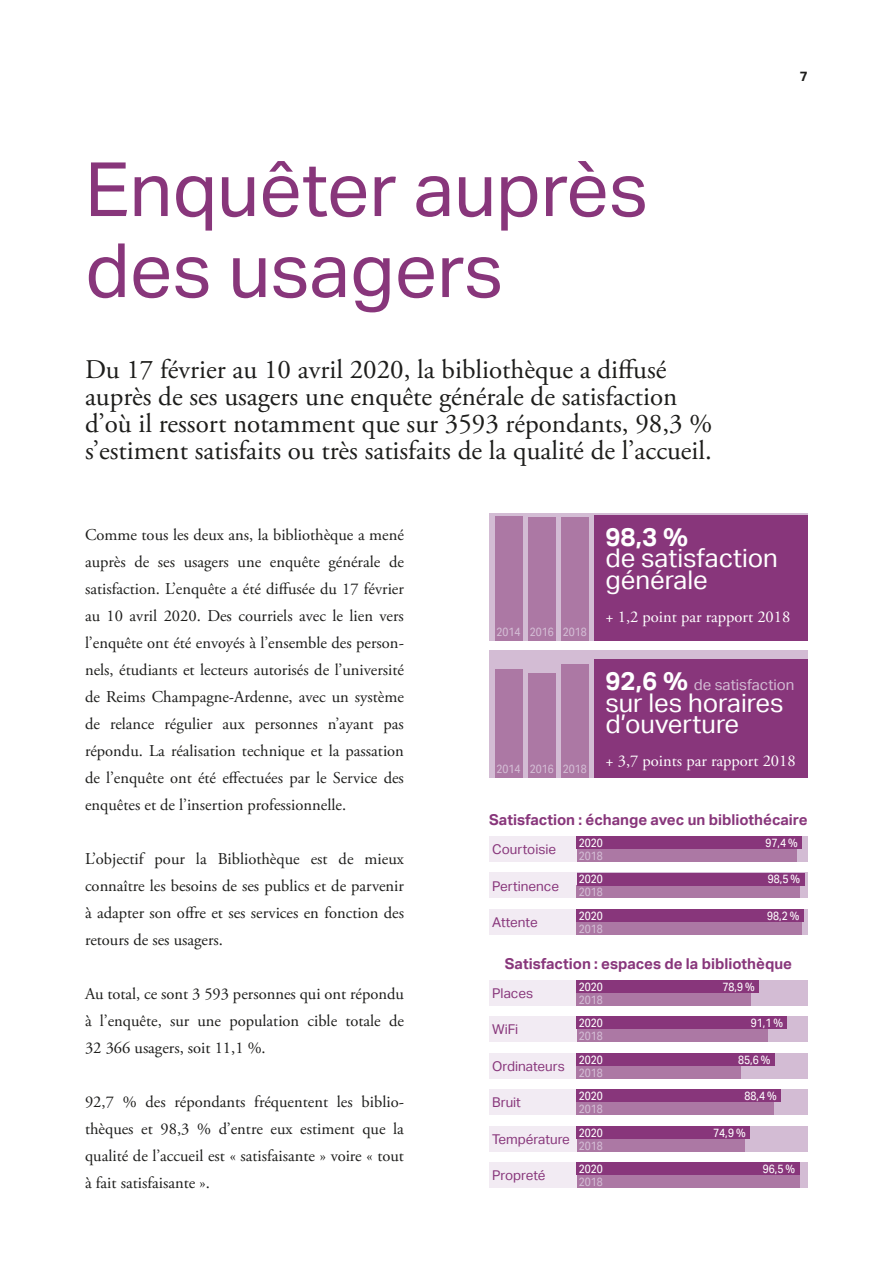
<style>
.page{position:relative;width:893px;height:1263px;background:#fff}
.page>*{position:absolute;margin:0;border:0;box-sizing:border-box;transform-origin:0 0}
.RAPACT19_Titre_1{font:75px/81px "Aktiv Grotesk";color:#88367b}
.RAPACT19_Chapô{font:27px/27px "Adobe Garamond Pro";color:#1d1d1b}
.Titre_NoAlign{font:25.8px/21.8px "Aktiv Grotesk";color:#fff}
.Titre_NoAlign-2{font:700 25.8px "Aktiv Grotesk";color:#fff}
.RAPACT19_Normal{font:16.5px/27px "Adobe Garamond Pro";color:#1d1d1b;text-align:justify}
.Titre_NoAlign-3{font:16.5px "Adobe Garamond Pro";color:#fff}
.Titre_NoAlign-4{font:700 15px "Aktiv Grotesk";color:#88367b}
.Titre_NoAlign-5{font:15px "Aktiv Grotesk";color:#d3bcd4}
.Titre_NoAlign-6{font:13.5px "Aktiv Grotesk";color:#88367b}
.Style_de_paragraphe{font:700 13.5px "Aktiv Grotesk";color:#1d1d1b}
.t1{font:12px "Aktiv Grotesk Cd";color:#fff}
.t2{font:12px "Aktiv Grotesk Cd";color:#d3bcd4}
.s1{font-weight:700;font-size:25.8px;color:#fff}
</style>
<div class="page">
<div style="left:489px;top:836px;width:231px;height:26px;background:#f2ebf3"></div>
<div style="left:489px;top:873px;width:231px;height:25px;background:#f2ebf3"></div>
<div style="left:489px;top:909px;width:231px;height:26px;background:#f2ebf3"></div>
<div style="left:489px;top:980px;width:231px;height:26px;background:#f2ebf3"></div>
<div style="left:489px;top:1016px;width:231px;height:26px;background:#f2ebf3"></div>
<div style="left:489px;top:1053px;width:231px;height:26px;background:#f2ebf3"></div>
<div style="left:489px;top:1089px;width:231px;height:26px;background:#f2ebf3"></div>
<div style="left:489px;top:1126px;width:231px;height:26px;background:#f2ebf3"></div>
<div style="left:489px;top:1162px;width:231px;height:26px;background:#f2ebf3"></div>
<div style="left:577px;top:836px;width:231px;height:26px;background:#d3bcd4"></div>
<div style="left:489px;top:513px;width:319px;height:128px;background:#d3bcd4"></div>
<div style="left:594px;top:515px;width:214px;height:126px;background:#88367b"></div>
<div style="left:561px;top:517px;width:27px;height:124px;background:#ac78a4"></div>
<div style="left:528px;top:517px;width:27px;height:124px;background:#ac78a4"></div>
<div style="left:495px;top:516px;width:27px;height:125px;background:#ac78a4"></div>
<div style="left:489px;top:650px;width:319px;height:127px;background:#d3bcd4"></div>
<div style="left:594px;top:659px;width:214px;height:118px;background:#88367b"></div>
<div style="left:561px;top:664px;width:27px;height:113px;background:#ac78a4"></div>
<div style="left:528px;top:672px;width:27px;height:105px;background:#ac78a4"></div>
<div style="left:495px;top:669px;width:27px;height:108px;background:#ac78a4"></div>
<div style="left:577px;top:849px;width:219px;height:13px;background:#ac78a4"></div>
<div style="left:577px;top:836px;width:225px;height:13px;background:#88367b"></div>
<div style="left:577px;top:873px;width:231px;height:25px;background:#d3bcd4"></div>
<div style="left:577px;top:885px;width:223px;height:13px;background:#ac78a4"></div>
<div style="left:577px;top:873px;width:227px;height:12px;background:#88367b"></div>
<div style="left:577px;top:909px;width:231px;height:26px;background:#d3bcd4"></div>
<div style="left:577px;top:922px;width:225px;height:13px;background:#ac78a4"></div>
<div style="left:577px;top:909px;width:227px;height:13px;background:#88367b"></div>
<div style="left:577px;top:980px;width:231px;height:26px;background:#d3bcd4"></div>
<div style="left:577px;top:993px;width:174px;height:13px;background:#ac78a4"></div>
<div style="left:577px;top:980px;width:182px;height:13px;background:#88367b"></div>
<div style="left:577px;top:1016px;width:231px;height:26px;background:#d3bcd4"></div>
<div style="left:577px;top:1029px;width:190px;height:13px;background:#ac78a4"></div>
<div style="left:577px;top:1016px;width:210px;height:13px;background:#88367b"></div>
<div style="left:577px;top:1053px;width:231px;height:26px;background:#d3bcd4"></div>
<div style="left:577px;top:1066px;width:164px;height:13px;background:#ac78a4"></div>
<div style="left:577px;top:1053px;width:198px;height:13px;background:#88367b"></div>
<div style="left:577px;top:1089px;width:231px;height:26px;background:#d3bcd4"></div>
<div style="left:577px;top:1102px;width:197px;height:13px;background:#ac78a4"></div>
<div style="left:577px;top:1089px;width:204px;height:13px;background:#88367b"></div>
<div style="left:577px;top:1126px;width:231px;height:26px;background:#d3bcd4"></div>
<div style="left:577px;top:1139px;width:167px;height:13px;background:#ac78a4"></div>
<div style="left:577px;top:1126px;width:173px;height:13px;background:#88367b"></div>
<div style="left:577px;top:1162px;width:231px;height:26px;background:#d3bcd4"></div>
<div style="left:577px;top:1175px;width:222px;height:13px;background:#ac78a4"></div>
<div style="left:577px;top:1162px;width:223px;height:13px;background:#88367b"></div>
<p class="RAPACT19_Titre_1" style="left:85px;top:150px;width:565px">Enquêter auprès des usagers</p>
<p class="RAPACT19_Chapô" style="left:85px;top:357px;width:629px">Du 17 février au 10 avril 2020, la bibliothèque a diffusé auprès de ses usagers une enquête générale de satisfaction d’où il ressort notamment que sur 3593 répondants, 98,3 % s’estiment satisfaits ou très satisfaits de la qualité de l’accueil.</p>
<p class="Style_de_paragraphe" style="left:800px;top:68px;width:9px">7</p>
<p class="RAPACT19_Normal" style="left:85px;top:522px;width:320px">Comme tous les deux ans, la bibliothèque a mené auprès de ses usagers une enquête générale de satisfaction. L’enquête a été diffusée du 17 février au 10 avril 2020. Des courriels avec le lien vers l’enquête ont été envoyés à l’ensemble des person&shy;nels, étudiants et lecteurs autorisés de l’université de Reims Champagne-Ardenne, avec un système de relance régulier aux personnes n’ayant pas répondu. La réalisation technique et la passation de l’enquête ont été effectuées par le Service des enquêtes et de l’insertion professionnelle.</p>
<p class="RAPACT19_Normal" style="left:85px;top:846px;width:320px">L’objectif pour la Bibliothèque est de mieux connaître les besoins de ses publics et de parvenir à adapter son offre et ses services en fonction des retours de ses usagers.</p>
<p class="RAPACT19_Normal" style="left:85px;top:981px;width:320px">Au total, ce sont 3 593 personnes qui ont répondu à l’enquête, sur une population cible totale de 32 366 usagers, soit 11,1 %.</p>
<p class="RAPACT19_Normal" style="left:85px;top:1089px;width:320px">92,7 % des répondants fréquentent les biblio&shy;thèques et 98,3 % d’entre eux estiment que la qualité de l’accueil est « satisfaisante » voire « tout à fait satisfaisante ».</p>
<p class="t2" style="left:497px;top:625px;width:25px">2014</p>
<p class="t2" style="left:530px;top:625px;width:25px">2016</p>
<p class="t2" style="left:563px;top:625px;width:25px">2018</p>
<p class="Titre_NoAlign-2" style="left:605px;top:522px;width:84px">98,3 %</p>
<p class="Titre_NoAlign" style="left:605px;top:548px;width:174px">de satisfaction générale</p>
<p class="Titre_NoAlign-3" style="left:605px;top:607px;width:186px">+ 1,2 point par rapport 2018</p>
<p class="Titre_NoAlign-5" style="left:605px;top:676px;width:191px"><span class="s1">92,6 %</span> de satisfaction</p>
<p class="Titre_NoAlign" style="left:605px;top:692px;width:180px">sur les horaires d’ouverture</p>
<p class="t2" style="left:497px;top:761px;width:25px">2014</p>
<p class="t2" style="left:530px;top:761px;width:25px">2016</p>
<p class="t2" style="left:563px;top:761px;width:25px">2018</p>
<p class="Titre_NoAlign-3" style="left:605px;top:751px;width:192px">+ 3,7 points par rapport 2018</p>
<p class="Titre_NoAlign-4" style="left:489px;top:811px;width:320px">Satisfaction : échange avec un bibliothécaire</p>
<p class="t1" style="left:579px;top:835px;width:25px">2020</p>
<p class="t2" style="left:579px;top:848px;width:25px">2018</p>
<p class="t1" style="left:765px;top:835px;width:34px">97,4 %</p>
<p class="Titre_NoAlign-6" style="left:492px;top:841px;width:65px">Courtoisie</p>
<p class="Titre_NoAlign-6" style="left:492px;top:878px;width:68px">Pertinence</p>
<p class="t1" style="left:579px;top:872px;width:25px">2020</p>
<p class="t2" style="left:579px;top:885px;width:25px">2018</p>
<p class="t1" style="left:768px;top:872px;width:34px">98,5 %</p>
<p class="t1" style="left:767px;top:908px;width:34px">98,2 %</p>
<p class="Titre_NoAlign-4" style="left:505px;top:955px;width:288px">Satisfaction : espaces de la bibliothèque</p>
<p class="t1" style="left:579px;top:979px;width:25px">2020</p>
<p class="t2" style="left:579px;top:992px;width:25px">2018</p>
<p class="t1" style="left:579px;top:908px;width:25px">2020</p>
<p class="t2" style="left:579px;top:921px;width:25px">2018</p>
<p class="Titre_NoAlign-6" style="left:492px;top:914px;width:47px">Attente</p>
<p class="t1" style="left:723px;top:979px;width:34px">78,9 %</p>
<p class="Titre_NoAlign-6" style="left:492px;top:985px;width:42px">Places</p>
<p class="Titre_NoAlign-6" style="left:492px;top:1022px;width:27px">WiFi</p>
<p class="Titre_NoAlign-6" style="left:492px;top:1058px;width:74px">Ordinateurs</p>
<p class="Titre_NoAlign-6" style="left:492px;top:1095px;width:30px">Bruit</p>
<p class="Titre_NoAlign-6" style="left:492px;top:1131px;width:79px">Température</p>
<p class="Titre_NoAlign-6" style="left:492px;top:1168px;width:55px">Propreté</p>
<p class="t1" style="left:579px;top:1016px;width:25px">2020</p>
<p class="t2" style="left:579px;top:1029px;width:25px">2018</p>
<p class="t1" style="left:579px;top:1052px;width:25px">2020</p>
<p class="t2" style="left:579px;top:1065px;width:25px">2018</p>
<p class="t1" style="left:579px;top:1089px;width:25px">2020</p>
<p class="t2" style="left:579px;top:1102px;width:25px">2018</p>
<p class="t1" style="left:579px;top:1125px;width:25px">2020</p>
<p class="t2" style="left:579px;top:1138px;width:25px">2018</p>
<p class="t1" style="left:579px;top:1162px;width:25px">2020</p>
<p class="t2" style="left:579px;top:1175px;width:25px">2018</p>
<p class="t1" style="left:751px;top:1016px;width:34px">91,1 %</p>
<p class="t1" style="left:738px;top:1052px;width:34px">85,6 %</p>
<p class="t1" style="left:744px;top:1089px;width:34px">88,4 %</p>
<p class="t1" style="left:713px;top:1125px;width:34px">74,9 %</p>
<p class="t1" style="left:763px;top:1162px;width:34px">96,5 %</p>
</div>
